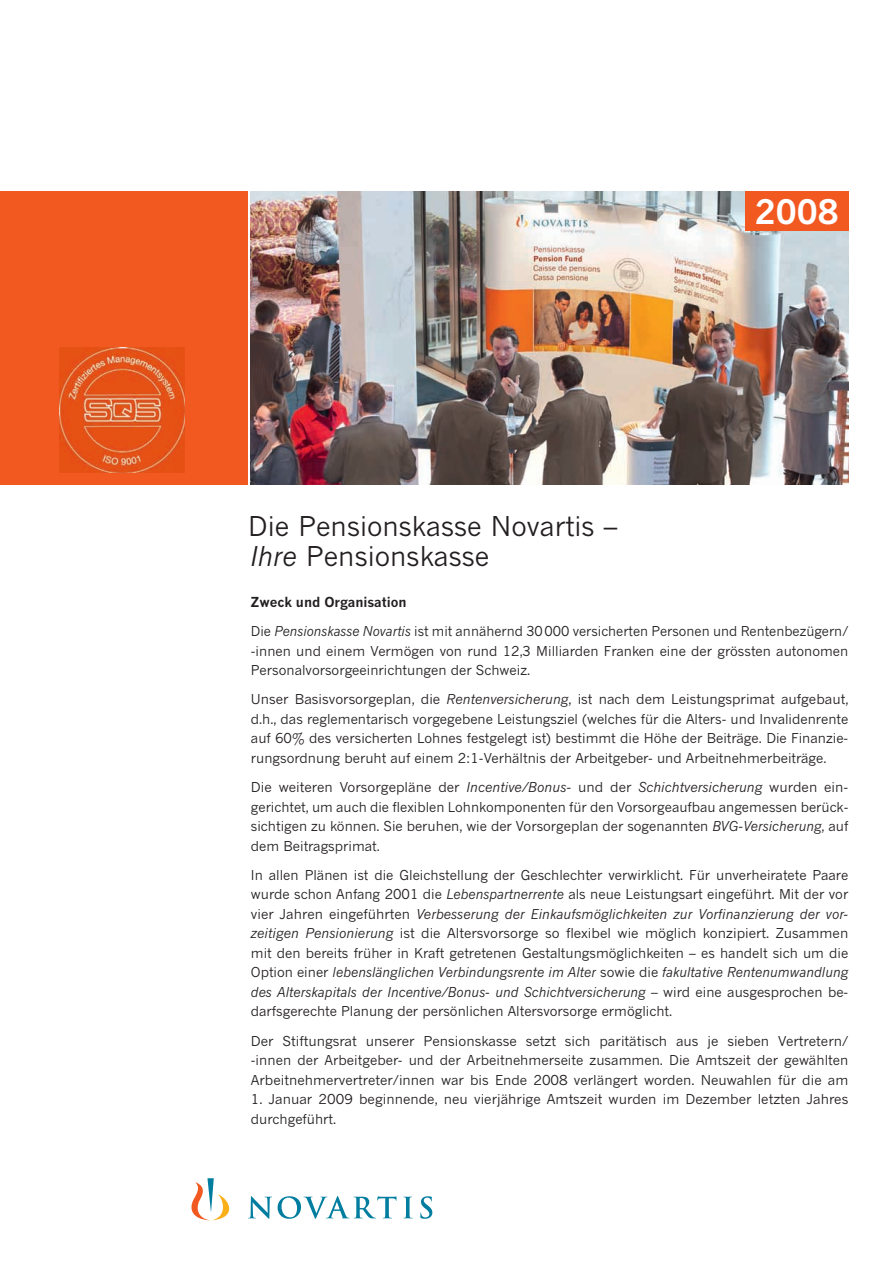
<style>
.page{position:relative;width:893px;height:1263px;background:#fff}
.page>*{position:absolute;margin:0;border:0;box-sizing:border-box;transform-origin:0 0}
.t1{font:700 33px "News Gothic";color:#fff}
.t2{font:27px/30px "News Gothic";color:#231f20}
.t3{font:13.5px/19.5px "News Gothic";color:#231f20;text-align:justify}
.s1{font-style:italic}
.s2{font-weight:700}
</style>
<div class="page">
<div style="left:0;top:191px;width:248px;height:294px;background:#f15921"></div>
<svg style="left:248px;top:1196px;width:24px;height:22px"></svg>
<svg style="left:278px;top:1196px;width:118px;height:23px"></svg>
<svg style="left:403px;top:1196px;width:10px;height:22px"></svg>
<svg style="left:420px;top:1196px;width:12px;height:23px"></svg>
<svg style="left:191px;top:1178px;width:39px;height:42px"></svg>
<img style="left:251px;top:191px;width:597px;height:294px">
<div style="left:745px;top:191px;width:103px;height:40px;background:#f15921"></div>
<img style="left:59px;top:348px;width:126px;height:125px">
<h1 class="t1" style="left:755px;top:192px;width:85px">2008</h1>
<h2 class="t2" style="left:248px;top:511px;width:370px">Die Pensionskasse Novartis –<br><span class="s1">Ihre</span> Pensionskasse</h2>
<p class="t3" style="left:251px;top:587px;width:599px;line-height:29.2px"><span class="s2">Zweck und Organisation<br></span>Die <span class="s1">Pensionskasse Novartis</span> ist mit annähernd 30000 versicherten Personen und Rentenbezügern/</p>
<p class="t3" style="left:251px;top:641px;width:599px">-innen und einem Vermögen von rund 12,3 Milliarden Franken eine der grössten autonomen<br>Personalvorsorgeeinrichtungen der Schweiz.</p>
<p class="t3" style="left:251px;top:689px;width:599px">Unser Basisvorsorgeplan, die <span class="s1">Rentenversicherung</span>, ist nach dem Leistungsprimat aufgebaut, d.h., das reglementarisch vorgegebene Leistungsziel (welches für die Alters- und Invalidenrente auf 60% des versicherten Lohnes festgelegt ist) bestimmt die Höhe der Beiträge. Die Finanzie&shy;rungsordnung beruht auf einem 2:1-Verhältnis der Arbeitgeber- und Arbeitnehmerbeiträge.</p>
<p class="t3" style="left:251px;top:777px;width:599px">Die weiteren Vorsorgepläne der <span class="s1">Incentive/Bonus-</span> und der <span class="s1">Schichtversicherung</span> wurden ein&shy;gerichtet, um auch die flexiblen Lohnkomponenten für den Vorsorgeaufbau angemessen berück&shy;sichtigen zu können. Sie beruhen, wie der Vorsorgeplan der sogenannten <span class="s1">BVG-Versicherung</span>, auf dem Beitragsprimat.</p>
<p class="t3" style="left:251px;top:865px;width:599px">In allen Plänen ist die Gleichstellung der Geschlechter verwirklicht. Für unverheiratete Paare wurde schon Anfang 2001 die <span class="s1">Lebenspartnerrente</span> als neue Leistungsart eingeführt. Mit der vor vier Jahren eingeführten <span class="s1">Verbesserung der Einkaufsmöglichkeiten zur Vorfinanzierung der vor&shy;zeitigen Pensionierung</span> ist die Altersvorsorge so flexibel wie möglich konzipiert. Zusammen mit den bereits früher in Kraft getretenen Gestaltungsmöglichkeiten – es handelt sich um die Option einer <span class="s1">lebenslänglichen Verbindungsrente im Alter</span> sowie die <span class="s1">fakultative Rentenumwandlung des Alterskapitals der Incentive/Bonus- und Schichtversicherung</span> – wird eine ausgesprochen be&shy;darfsgerechte Planung der persönlichen Altersvorsorge ermöglicht.</p>
<p class="t3" style="left:251px;top:1031px;width:599px">Der Stiftungsrat unserer Pensionskasse setzt sich paritätisch aus je sieben Vertretern/ -innen der Arbeitgeber- und der Arbeitnehmerseite zusammen. Die Amtszeit der gewählten Arbeitnehmervertreter/innen war bis Ende 2008 verlängert worden. Neuwahlen für die am</p>
<p class="t3" style="left:251px;top:1089px;width:599px">1. Januar 2009 beginnende, neu vierjährige Amtszeit wurden im Dezember letzten Jahres durchgeführt.</p>
</div>
